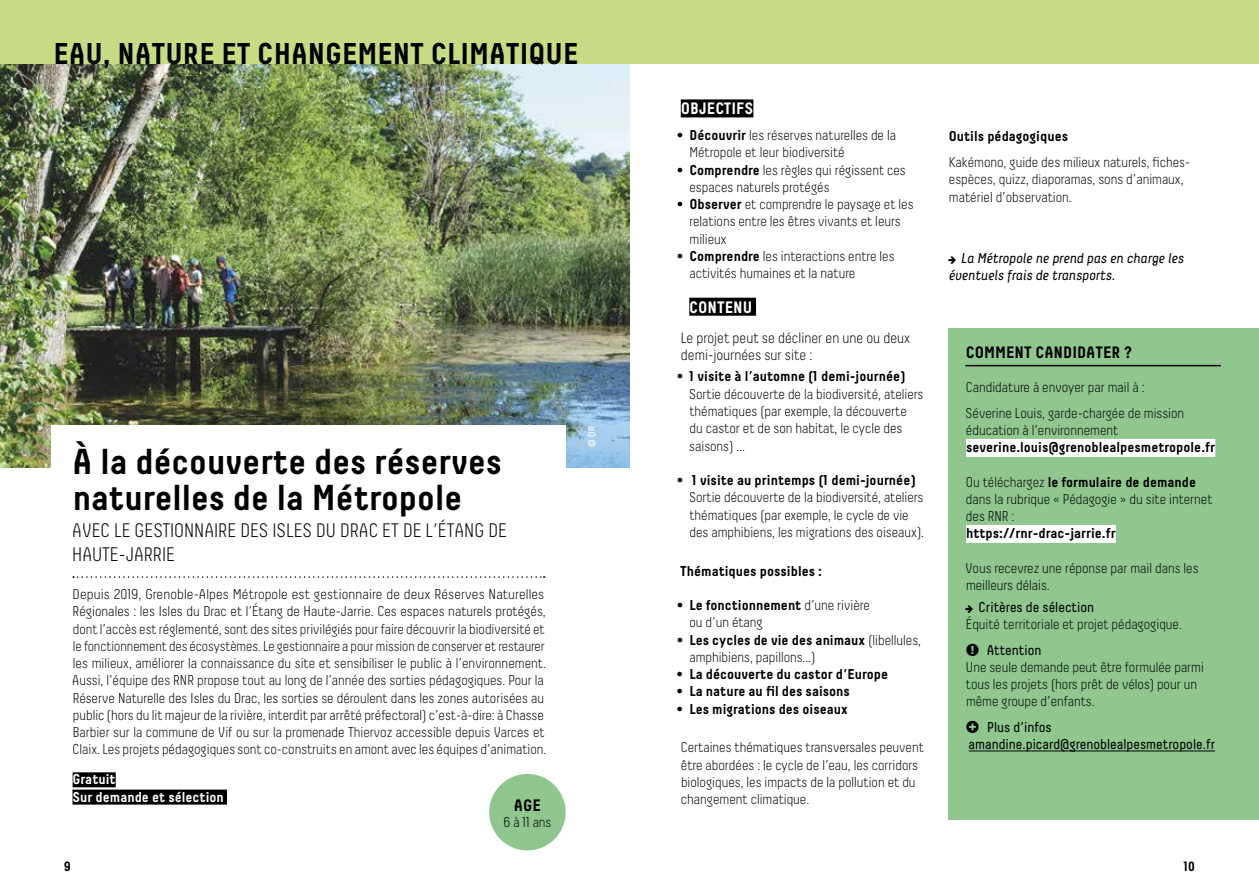
<style>
.page{position:relative;width:1259px;height:893px;background:#fff}
.page>*{position:absolute;margin:0;border:0;box-sizing:border-box;transform-origin:0 0}
.t1{font:700 36px/36px "Decima";color:#000}
.t2{font:700 30px "Decima";color:#000}
.t3{font:300 19.5px/23.4px "Decima";color:#000}
.t4{font:700 16.5px "Decima";color:#000}
.t5{font:700 16.5px "Decima";color:#fff}
.t6{font:300 15px/17.2px "Decima";color:#000}
.t7{font:300 14.25px/17.2px "Decima";color:#000}
.t8{font:700 14.25px "Decima";color:#000}
.t9{font:14.25px/17.2px "Decima";color:#000}
.t10{font:italic 14.25px/17.2px "Decima";color:#000}
.t11{font:700 14.25px/17.2px "Decima";color:#fff}
.t12{font:700 13.5px "Decima";color:#000}
.t13{font:10.5px "Decima";color:#fff}
.s1{font-weight:700}
.s2{font-weight:400}
</style>
<div class="page">
<img style="left:0;top:64px;width:629px;height:404px">
<div style="left:0;top:0;width:629px;height:64px;background:#c7da84"></div>
<div style="left:51px;top:425px;width:515px;height:425px;background:#fff"></div>
<svg style="left:73px;top:576px;width:472px;height:2px"></svg>
<div style="left:73px;top:772px;width:43px;height:15px;background:#000"></div>
<div style="left:72px;top:790px;width:155px;height:15px;background:#000"></div>
<div style="left:629px;top:0;width:630px;height:64px;background:#c7da84"></div>
<div style="left:681px;top:99px;width:72px;height:18px;background:#000"></div>
<div style="left:689px;top:298px;width:67px;height:18px;background:#000"></div>
<div style="left:948px;top:328px;width:311px;height:492px;background:#8fc78f"></div>
<hr style="left:965px;top:365px;width:255px;height:1px;background:#000">
<div style="left:966px;top:439px;width:249px;height:18px;background:#fff"></div>
<div style="left:966px;top:525px;width:149px;height:18px;background:#fff"></div>
<hr style="left:968px;top:751px;width:247px;height:1px;background:#000">
<div style="left:489px;top:774px;width:77px;height:76px;background:#8fc78f;border-radius:50%"></div>
<h2 class="t2" style="left:53px;top:36px;width:526px">EAU, NATURE ET CHANGEMENT CLIMATIQUE</h2>
<h1 class="t1" style="left:72px;top:442px;width:431px">À la découverte des réserves naturelles de la Métropole</h1>
<h3 class="t3" style="left:72px;top:519px;width:436px">AVEC LE GESTIONNAIRE DES ISLES DU DRAC ET DE L’ÉTANG DE<br>HAUTE-JARRIE</h3>
<p class="t7" style="left:72px;top:585px;width:475px">Depuis 2019, Grenoble-Alpes Métropole est gestionnaire de deux Réserves Naturelles Régionales : les Isles du Drac et l’Étang de Haute-Jarrie. Ces espaces naturels protégés, dont l’accès est réglementé, sont des sites privilégiés pour faire découvrir la biodiversité et le fonctionnement des écosystèmes. Le gestionnaire a pour mission de conserver et restaurer les milieux, améliorer la connaissance du site et sensibiliser le public à l’environnement.<br>Aussi, l’équipe des RNR propose tout au long de l’année des sorties pédagogiques. Pour la Réserve Naturelle des Isles du Drac, les sorties se déroulent dans les zones autorisées au public (hors du lit majeur de la rivière, interdit par arrêté préfectoral) c’est-à-dire: à Chasse Barbier sur la commune de Vif ou sur la promenade Thiervoz accessible depuis Varces et Claix. Les projets pédagogiques sont co-construits en amont avec les équipes d’animation.</p>
<p class="t11" style="left:72px;top:770px;width:153px">Gratuit<br>Sur demande et sélection</p>
<p class="t4" style="left:514px;top:795px;width:28px">AGE</p>
<p class="t7" style="left:503px;top:813px;width:50px">6 à 11 ans</p>
<p class="t13" style="left:586px;top:446px;width:22px;rotate:-90deg">© DR</p>
<p class="t5" style="left:681px;top:99px;width:74px">OBJECTIFS</p>
<p class="t7" style="left:689px;top:127px;width:208px;text-indent:-13px"><span class="s1">• Découvrir</span> les réserves naturelles de la<br>Métropole et leur biodiversité</p>
<p class="t7" style="left:689px;top:161px;width:218px;text-indent:-13px"><span class="s1">• Comprendre</span> les règles qui régissent ces espaces naturels protégés</p>
<p class="t7" style="left:689px;top:196px;width:225px;text-indent:-13px"><span class="s1">• Observer</span> et comprendre le paysage et les relations entre les êtres vivants et leurs milieux</p>
<p class="t7" style="left:689px;top:247px;width:207px;text-indent:-13px"><span class="s1">• Comprendre</span> les interactions entre les activités humaines et la nature</p>
<p class="t5" style="left:689px;top:297px;width:65px">CONTENU</p>
<p class="t6" style="left:681px;top:329px;width:231px">Le projet peut se décliner en une ou deux demi-journées sur site :</p>
<p class="t8" style="left:676px;top:368px;width:230px">• 1 visite à l’automne (1 demi-journée)</p>
<p class="t7" style="left:689px;top:385px;width:236px">Sortie découverte de la biodiversité, ateliers thématiques (par exemple, la découverte du castor et de son habitat, le cycle des saisons) …</p>
<p class="t8" style="left:676px;top:472px;width:240px">• 1 visite au printemps (1 demi-journée)</p>
<p class="t7" style="left:689px;top:489px;width:236px">Sortie découverte de la biodiversité, ateliers thématiques (par exemple, le cycle de vie des amphibiens, les migrations des oiseaux).</p>
<p class="t8" style="left:680px;top:562px;width:143px">Thématiques possibles :</p>
<p class="t7" style="left:689px;top:596px;width:182px;text-indent:-13px"><span class="s1">• Le fonctionnement</span> d’une rivière ou d’un étang</p>
<p class="t7" style="left:689px;top:631px;width:233px;text-indent:-13px"><span class="s1">• Les cycles de vie des animaux</span> (libellules, amphibiens, papillons…)</p>
<p class="t8" style="left:676px;top:666px;width:213px">• La découverte du castor d’Europe</p>
<p class="t8" style="left:676px;top:683px;width:175px">• La nature au fil des saisons</p>
<p class="t8" style="left:676px;top:700px;width:173px">• Les migrations des oiseaux</p>
<p class="t7" style="left:681px;top:739px;width:244px">Certaines thématiques transversales peuvent être abordées : le cycle de l’eau, les corridors biologiques, les impacts de la pollution et du changement climatique.</p>
<p class="t8" style="left:948px;top:128px;width:121px">Outils pédagogiques</p>
<p class="t7" style="left:949px;top:154px;width:243px">Kakémono, guide des milieux naturels, fiches&shy;espèces, quizz, diaporamas, sons d’animaux, matériel d’observation.</p>
<p class="t10" style="left:948px;top:249px;width:237px;text-indent:13px">La Métropole ne prend pas en charge les éventuels frais de transports.</p>
<p class="t4" style="left:965px;top:342px;width:168px">COMMENT CANDIDATER ?</p>
<p class="t7" style="left:965px;top:374px;width:220px;line-height:25.8px">Candidature à envoyer par mail à :<br>Séverine Louis, garde-chargée de mission</p>
<p class="t7" style="left:966px;top:422px;width:154px">éducation à l’environnement</p>
<p class="t8" style="left:966px;top:439px;width:251px">severine.louis@grenoblealpesmetropole.fr</p>
<p class="t7" style="left:966px;top:473px;width:248px">Ou téléchargez <span class="s1">le formulaire de demande </span>dans la rubrique « Pédagogie » du site internet des RNR :</p>
<p class="t8" style="left:966px;top:525px;width:151px">https://rnr-drac-jarrie.fr</p>
<p class="t7" style="left:965px;top:559px;width:234px">Vous recevrez une réponse par mail dans les meilleurs délais.</p>
<p class="t9" style="left:978px;top:598px;width:117px">Critères de sélection</p>
<p class="t7" style="left:966px;top:615px;width:218px">Équité territoriale et projet pédagogique.</p>
<p class="t7" style="left:966px;top:641px;width:240px">■ <span class="s2">Attention<br></span>Une seule demande peut être formulée parmi tous les projets (hors prêt de vélos) pour un même groupe d’enfants.</p>
<p class="t9" style="left:968px;top:719px;width:248px;text-indent:18px">Plus d’infos amandine.picard@grenoblealpesmetropole.fr</p>
<p class="t12" style="left:64px;top:858px;width:9px">9</p>
<p class="t12" style="left:1183px;top:858px;width:13px">10</p>
</div>
